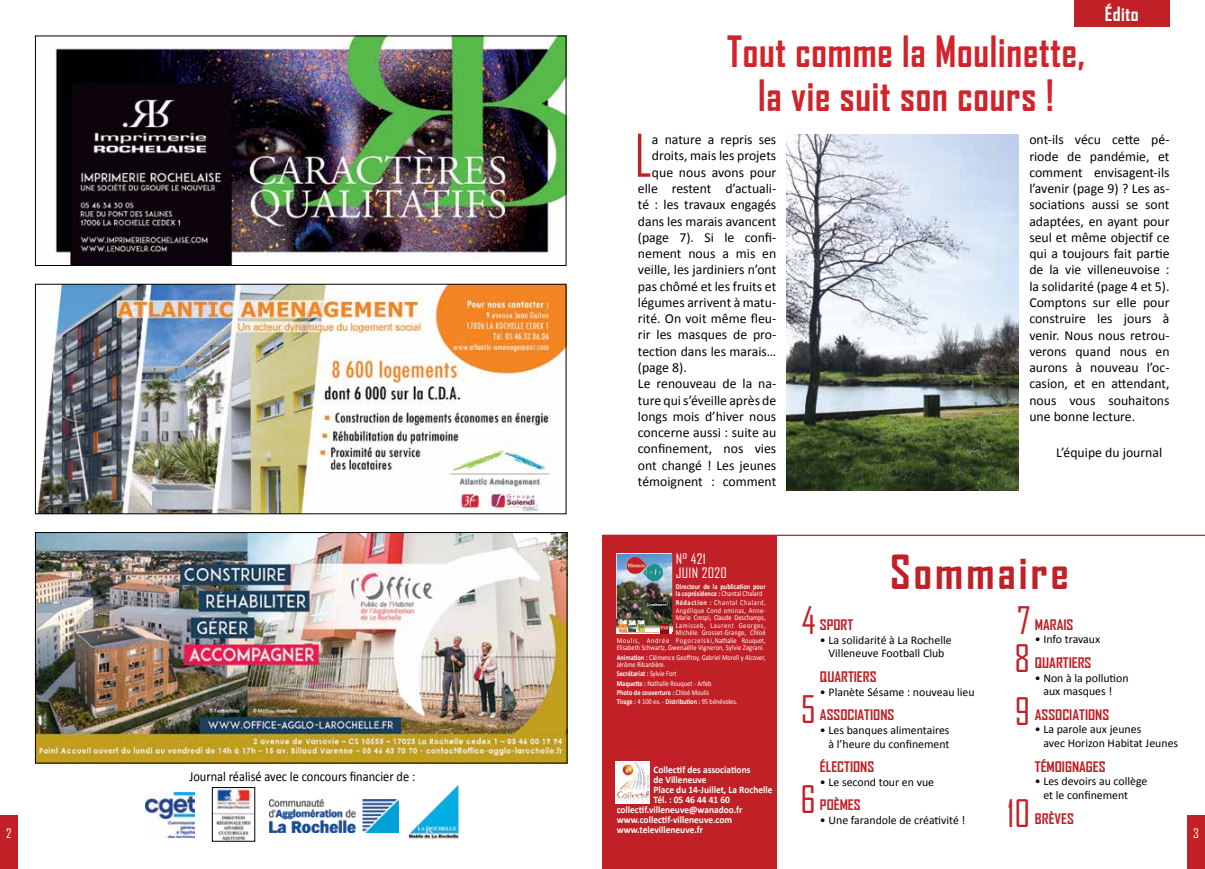
<style>
.page{position:relative;width:1205px;height:869px;background:#fff}
.page>*{position:absolute;margin:0;border:0;box-sizing:border-box;transform-origin:0 0}
.t1{font:56.25px "Agency FB";color:#c12026;scale:.9 1}
.t2{font:700 45px "Agency FB";letter-spacing:.07em;color:#c12026}
.t3{font:700 41.25px/43.8px "Agency FB";letter-spacing:.02em;color:#d2232a;text-align:center;scale:.93 1}
.t4{font:36.25px/38.1px "Agency FB";color:#c12026}
.t5{font:700 18.75px "Agency FB";letter-spacing:.02em;color:#fff}
.t6{font:700 14px "Agency FB";color:#c12026;scale:1.07 1}
.t7{font:13.75px/16.2px "Calibri";color:#000;text-align:justify}
.t8{font:13.75px "Calibri";color:#000;scale:.9 1}
.t9{font:13.75px/13.8px "Agency FB";letter-spacing:.02em;color:#fff;scale:1.07 1}
.t10{font:12.5px "Agency FB";color:#fff;scale:1.1 1}
.t11{font:11.88px/13.8px "Calibri";color:#000}
.t12{font:700 10px "Calibri";color:#fff;scale:.94 1}
.t13{font:7.5px/7.5px "Calibri";letter-spacing:.03em;color:#fff;text-align:right;scale:.85 1}
.t14{font:7.5px/9.2px "Calibri";letter-spacing:.01em;color:#fff;scale:.85 1}
.t15{font:700 7.5px/7.5px "Calibri";color:#fff;scale:.85 1}
.t16{font:700 4px "Agency FB";color:#fff}
.t17{font:700 4px "Agency FB";color:#fff;scale:.94 1}
.s1{font-weight:400}
.s2{font-weight:700}
</style>
<div class="page">
<img style="left:408px;top:784px;width:51px;height:54px">
<img style="left:269px;top:799px;width:130px;height:33px">
<img style="left:214px;top:789px;width:39px;height:50px">
<div style="left:212px;top:787px;width:43px;height:54px;border:1px solid #000"></div>
<img style="left:145px;top:792px;width:49px;height:45px">
<div style="left:1187px;top:815px;width:18px;height:53px;background:#c12026"></div>
<div style="left:1074px;top:0;width:95px;height:27px;background:#c12026"></div>
<hr style="left:602px;top:534px;width:603px;height:1px;background:#c12026">
<div style="left:602px;top:535px;width:175px;height:333px;background:#c12026"></div>
<img style="left:617px;top:553px;width:55px;height:66px">
<svg style="left:626px;top:556px;width:9px;height:11px"></svg>
<img style="left:647px;top:563px;width:12px;height:18px">
<img style="left:659px;top:565px;width:4px;height:15px">
<img style="left:631px;top:573px;width:16px;height:4px">
<div style="left:660px;top:624px;width:9px;height:9px;background:#94070a"></div>
<svg style="left:617px;top:619px;width:55px;height:13px"></svg>
<img style="left:647px;top:602px;width:21px;height:5px">
<div style="left:0;top:815px;width:18px;height:53px;background:#c12026"></div>
<img style="left:37px;top:533px;width:528px;height:228px">
<div style="left:35px;top:531px;width:532px;height:232px;border:1px solid #000"></div>
<img style="left:55px;top:37px;width:509px;height:227px">
<div style="left:35px;top:35px;width:531px;height:231px;border:1px solid #000"></div>
<img style="left:37px;top:285px;width:527px;height:227px">
<div style="left:35px;top:283px;width:531px;height:231px;border:1px solid #000"></div>
<svg style="left:616px;top:761px;width:34px;height:42px"></svg>
<img style="left:618px;top:761px;width:30px;height:41px">
<img style="left:787px;top:134px;width:231px;height:356px">
<p class="t10" style="left:6px;top:825px;width:6px">2</p>
<p class="t8" style="left:189px;top:767px;width:252px">Journal réalisé avec le concours financier de :</p>
<h3 class="t3" style="left:727px;top:29px;width:386px">Tout comme la Moulinette, la vie suit son cours !</h3>
<h3 class="t5" style="left:1104px;top:3px;width:35px">Édito</h3>
<h3 class="t5" style="left:1108px;top:3px;width:28px">AAA</h3>
<h1 class="t1" style="left:635px;top:121px;width:20px">L</h1>
<p class="t7" style="left:652px;top:131px;width:126px">a nature a repris ses</p>
<p class="t7" style="left:652px;top:147px;width:126px">droits, mais les projets</p>
<p class="t7" style="left:652px;top:163px;width:126px">que nous avons pour</p>
<p class="t7" style="left:638px;top:179px;width:140px">elle restent d’actuali-</p>
<p class="t7" style="left:638px;top:196px;width:140px">té : les travaux engagés</p>
<p class="t7" style="left:638px;top:212px;width:140px">dans les marais avancent</p>
<p class="t7" style="left:638px;top:228px;width:140px">(page 7). Si le confi-</p>
<p class="t7" style="left:638px;top:245px;width:140px">nement nous a mis en</p>
<p class="t7" style="left:638px;top:261px;width:140px">veille, les jardiniers n’ont</p>
<p class="t7" style="left:638px;top:277px;width:140px">pas chômé et les fruits et</p>
<p class="t7" style="left:638px;top:293px;width:140px">légumes arrivent à matu-</p>
<p class="t7" style="left:638px;top:310px;width:140px">rité. On voit même fleu-</p>
<p class="t7" style="left:638px;top:326px;width:140px">rir les masques de pro-</p>
<p class="t7" style="left:638px;top:342px;width:140px">tection dans les marais…</p>
<p class="t7" style="left:638px;top:358px;width:50px">(page 8).</p>
<p class="t7" style="left:638px;top:375px;width:140px">Le renouveau de la na-</p>
<p class="t7" style="left:638px;top:391px;width:140px">ture qui s’éveille après de</p>
<p class="t7" style="left:638px;top:407px;width:140px">longs mois d’hiver nous</p>
<p class="t7" style="left:638px;top:423px;width:140px">concerne aussi : suite au</p>
<p class="t7" style="left:638px;top:440px;width:140px">confinement, nos vies</p>
<p class="t7" style="left:638px;top:456px;width:140px">ont changé ! Les jeunes</p>
<p class="t7" style="left:638px;top:472px;width:140px">témoignent : comment</p>
<p class="t7" style="left:1029px;top:131px;width:142px">ont-ils vécu cette pé&shy;riode de pandémie, et comment envisagent-ils l’avenir (page 9) ? Les as&shy;sociations aussi se sont adaptées, en ayant pour seul et même objectif ce qui a toujours fait partie de la vie villeneuvoise : la solidarité (page 4 et 5).<br>Comptons sur elle pour construire les jours à venir. Nous nous retrou&shy;verons quand nous en aurons à nouveau l’oc&shy;casion, et en attendant, nous vous souhaitons une bonne lecture.</p>
<p class="t7" style="left:1056px;top:443px;width:107px">L’équipe du journal</p>
<p class="t9" style="left:676px;top:552px;width:49px">N° 421<br>JUIN 2020</p>
<p class="t15" style="left:676px;top:581px;width:107px">Directeur de la publication pour la coprésidence : <span class="s1">Chantal Chalard</span></p>
<p class="t13" style="left:617px;top:598px;width:177px"><span class="s2">Rédaction :</span> Chantal Chalard,<br>Angélique Cond ominas, Anne-<br>Marie Crespi, Claude Deschamps,<br>Lamisseb, Laurent Georges,<br>Michèle Grosset-Grange, Chloé<br>Moulis, Andrée Pogorzelski,Nathalie Rouquet, Elisabeth Schwartz, Gwenaëlle Vigneron, Sylvie Zegrani.</p>
<p class="t14" style="left:617px;top:652px;width:177px;line-height:7.5px"><span class="s2">Animation :</span> Clémence Geoffroy, Gabriel Morell y Alcover,<br>Jérôme Ribardière.</p>
<p class="t14" style="left:617px;top:668px;width:144px"><span class="s2">Secrétariat :</span> Sylvie Fort<br><span class="s2">Maquette :</span> Nathalie Rouquet - Arfeb<br><span class="s2">Photo de couverture :</span> Chloé Moulis<br><span class="s2">Tirage :</span> 4 100 ex. - <span class="s2">Distribution :</span> 95 bénévoles.</p>
<p class="t16" style="left:647px;top:601px;width:23px">Ça redémarre !</p>
<p class="t17" style="left:661px;top:624px;width:9px">N°421</p>
<p class="t12" style="left:653px;top:762px;width:105px">Collectif des associations</p>
<p class="t12" style="left:653px;top:772px;width:58px">de Villeneuve</p>
<p class="t12" style="left:653px;top:782px;width:128px">Place du 14-Juillet, La Rochelle</p>
<p class="t12" style="left:653px;top:792px;width:83px">Tél. : 05 46 44 41 60</p>
<p class="t12" style="left:617px;top:802px;width:135px">collectif.villeneuve@wanadoo.fr</p>
<p class="t12" style="left:617px;top:812px;width:124px">www.collectif-villeneuve.com</p>
<p class="t12" style="left:617px;top:822px;width:93px">www.televilleneuve.fr</p>
<h2 class="t2" style="left:890px;top:543px;width:180px">Sommaire</h2>
<h3 class="t4" style="left:802px;top:600px;width:15px">4</h3>
<p class="t6" style="left:820px;top:615px;width:33px">SPORT</p>
<p class="t11" style="left:820px;top:632px;width:133px;text-align:center">• La solidarité à La Rochelle<br>Villeneuve Football Club</p>
<p class="t6" style="left:820px;top:667px;width:54px">QUARTIERS</p>
<p class="t11" style="left:820px;top:683px;width:156px">• Planète Sésame : nouveau lieu</p>
<p class="t6" style="left:820px;top:705px;width:71px">ASSOCIATIONS</p>
<p class="t11" style="left:820px;top:722px;width:131px;text-align:right">• Les banques alimentaires à l’heure du confinement</p>
<p class="t6" style="left:820px;top:757px;width:52px">ÉLECTIONS</p>
<p class="t11" style="left:820px;top:774px;width:116px">• Le second tour en vue</p>
<p class="t6" style="left:820px;top:795px;width:40px">POÈMES</p>
<p class="t11" style="left:820px;top:812px;width:147px">• Une farandole de créativité !</p>
<h3 class="t4" style="left:801px;top:689px;width:16px">5</h3>
<h3 class="t4" style="left:800px;top:778px;width:17px">6</h3>
<h3 class="t4" style="left:1014px;top:600px;width:17px">7<br>8</h3>
<h3 class="t4" style="left:1015px;top:691px;width:17px">9</h3>
<p class="t6" style="left:1035px;top:615px;width:38px">MARAIS</p>
<p class="t11" style="left:1035px;top:631px;width:67px">• Info travaux</p>
<p class="t6" style="left:1035px;top:653px;width:54px">QUARTIERS</p>
<p class="t11" style="left:1043px;top:669px;width:87px;text-indent:-9px">• Non à la pollution aux masques !</p>
<p class="t6" style="left:1035px;top:705px;width:71px">ASSOCIATIONS</p>
<p class="t11" style="left:1043px;top:721px;width:136px;text-indent:-9px">• La parole aux jeunes<br>avec Horizon Habitat Jeunes</p>
<p class="t6" style="left:1035px;top:757px;width:68px">TÉMOIGNAGES</p>
<p class="t11" style="left:1043px;top:773px;width:105px;text-indent:-9px">• Les devoirs au collège et le confinement</p>
<p class="t6" style="left:1035px;top:809px;width:38px">BRÈVES</p>
<h3 class="t4" style="left:1007px;top:793px;width:25px">10</h3>
<p class="t10" style="left:1193px;top:825px;width:7px">3</p>
</div>
